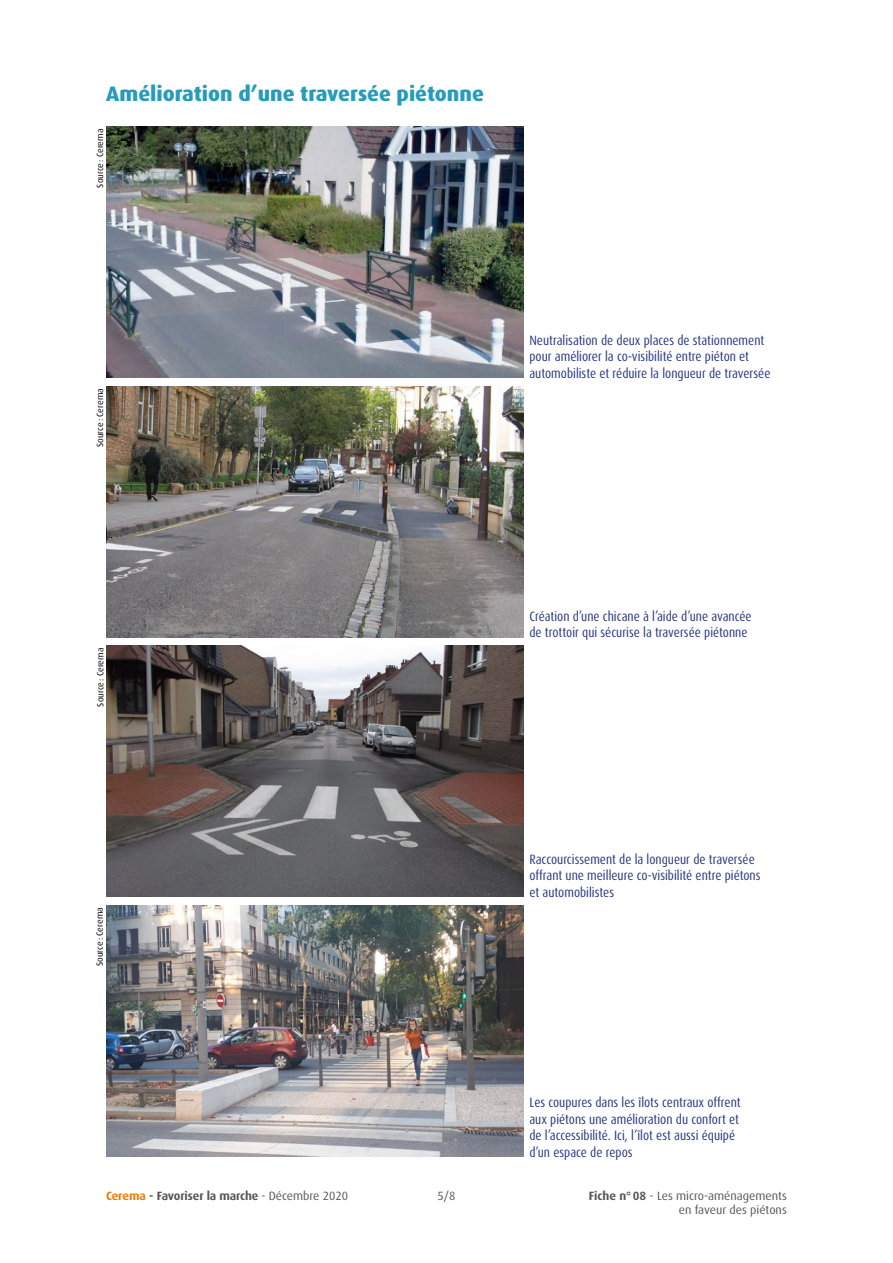
<style>
.page{position:relative;width:893px;height:1263px;background:#fff}
.page>*{position:absolute;margin:0;border:0;box-sizing:border-box;transform-origin:0 0}
.Titre_2{font:800 21px "Dax OT";color:#279cba}
.legende{font:condensed 13.5px/16.5px "Dax OT";color:#283583}
.t1{font:12px/14.4px "Dax OT";color:#575756;text-align:right}
.t2{font:700 12px "Dax OT";letter-spacing:-.01em;color:#575756}
.Source{font:9px "Dax OT";color:#000}
.s1{color:#ef7d00}
.s2{font-weight:400}
.s3{font-weight:700}
</style>
<div class="page">
<img style="left:106px;top:386px;width:417px;height:251px">
<img style="left:107px;top:646px;width:416px;height:251px">
<img style="left:106px;top:905px;width:417px;height:251px">
<img style="left:106px;top:127px;width:417px;height:251px">
<svg style="left:275px;top:258px;width:74px;height:23px;background:#b4a6a8"></svg>
<p class="Titre_2" style="left:106px;top:82px;width:379px">Amélioration d’une traversée piétonne</p>
<p class="Source" style="left:95px;top:188px;width:60px;rotate:-90deg">Source: Cerema</p>
<p class="Source" style="left:95px;top:447px;width:60px;rotate:-90deg">Source: Cerema</p>
<p class="Source" style="left:95px;top:707px;width:60px;rotate:-90deg">Source: Cerema</p>
<p class="Source" style="left:95px;top:966px;width:60px;rotate:-90deg">Source: Cerema</p>
<p class="legende" style="left:529px;top:332px;width:243px">Neutralisation de deux places de stationnement pour améliorer la co-visibilité entre piéton et automobiliste et réduire la longueur de traversée</p>
<p class="legende" style="left:529px;top:608px;width:224px">Création d’une chicane à l’aide d’une avancée de trottoir qui sécurise la traversée piétonne</p>
<p class="legende" style="left:529px;top:851px;width:233px">Raccourcissement de la longueur de traversée offrant une meilleure co-visibilité entre piétons et automobilistes</p>
<p class="legende" style="left:529px;top:1094px;width:213px">Les coupures dans les îlots centraux offrent aux piétons une amélioration du confort et de l’accessibilité. Ici, l’îlot est aussi équipé d’un espace de repos</p>
<p class="t1" style="left:437px;top:1189px;width:19px">5/8</p>
<p class="t2" style="left:106px;top:1189px;width:244px"><span class="s1">Cerema</span> - Favoriser la marche <span class="s2">- Décembre 2020</span></p>
<p class="t1" style="left:589px;top:1189px;width:200px"><span class="s3">Fiche n°08</span> - Les micro-aménagements en faveur des piétons</p>
</div>
